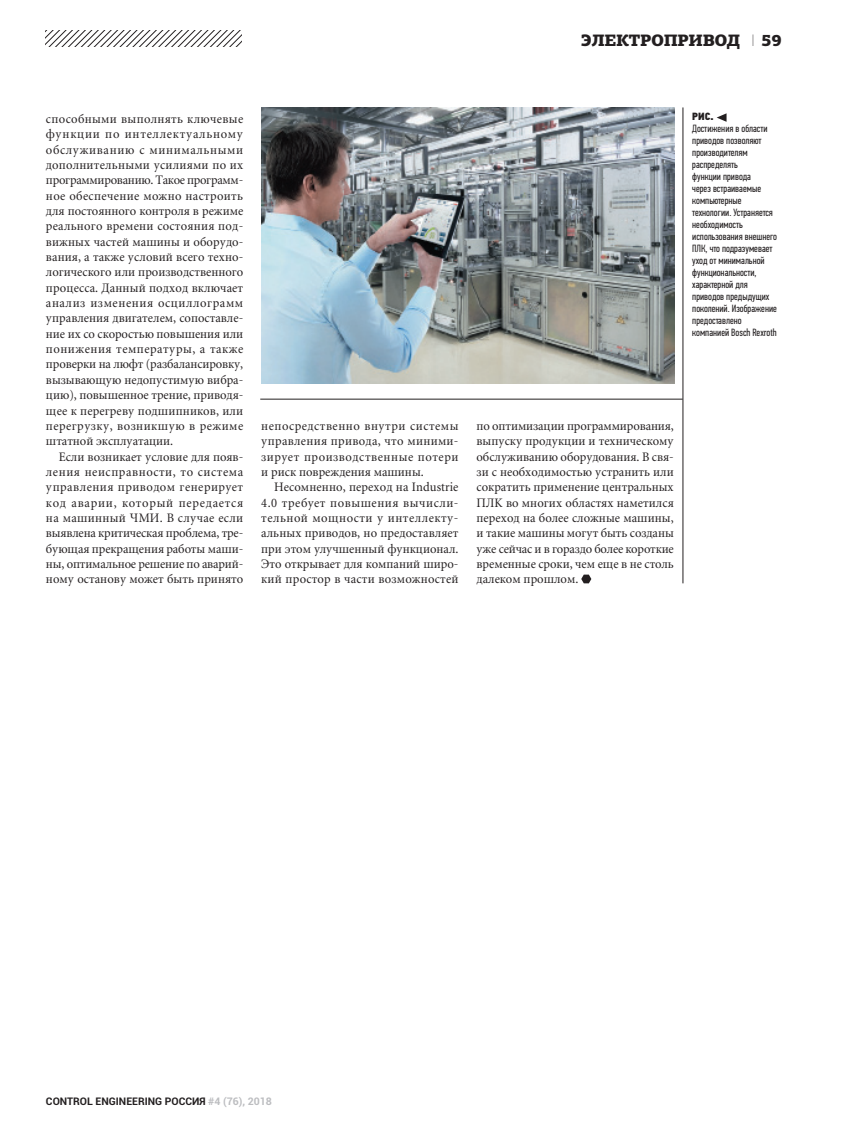
<style>
.page{position:relative;width:851px;height:1136px;background:#fff}
.page>*{position:absolute;margin:0;border:0;box-sizing:border-box;transform-origin:0 0}
.t1{font:900 16.5px "PF Agora Slab Pro";letter-spacing:-.02em;color:#231f20}
.t2{font:12.75px/15.3px "Miniature";color:#231f20;text-align:justify;scale:.96 1}
.t3{font:10.5px/12px "PF Din Text Comp Pro";color:#231f20}
.t4{font:700 10.5px "Roboto";color:#231f20}
.t5{font:10.5px "PF Din Text Cond Pro X Black";color:#231f20}
.s1{font-family:"PF Din Text Pro";font-weight:100}
.s2{color:#bcbdc0}
</style>
<div class="page">
<svg style="left:46px;top:31px;width:195px;height:15px"></svg>
<svg style="left:581px;top:574px;width:10px;height:9px"></svg>
<img style="left:261px;top:107px;width:413px;height:277px">
<svg style="left:716px;top:113px;width:10px;height:9px"></svg>
<hr style="left:682px;top:107px;width:1px;height:476px;background:#231f20">
<hr style="left:260px;top:399px;width:422px;height:1px;background:#231f20">
<p class="t1" style="left:580px;top:31px;width:161px">ЭЛЕКТРОПРИВОД</p>
<p class="t1" style="left:751px;top:31px;width:32px"><span class="s1">I</span> 59</p>
<p class="t2" style="left:46px;top:111px;width:207px">способными выполнять ключевые функции по интеллектуальному обслуживанию с минимальными дополнительными усилиями по их программированию. Такое программ&shy;ное обеспечение можно настроить для постоянного контроля в режиме реального времени состояния под&shy;вижных частей машины и оборудо&shy;вания, а также условий всего техно&shy;логического или производственного процесса. Данный подход включает анализ изменения осциллограмм управления двигателем, сопоставле&shy;ние их со скоростью повышения или понижения температуры, а также проверки на люфт (разбалансировку, вызывающую недопустимую вибра&shy;цию), повышенное трение, приводя&shy;щее к перегреву подшипников, или перегрузку, возникшую в режиме штатной эксплуатации.</p>
<p class="t2" style="left:46px;top:448px;width:207px;text-indent:13px">Если возникает условие для появ&shy;ления неисправности, то система управления приводом генерирует код аварии, который передается на машинный ЧМИ. В случае если выявлена критическая проблема, тре&shy;бующая прекращения работы маши&shy;ны, оптимальное решение по аварий&shy;ному останову может быть принято</p>
<p class="t2" style="left:261px;top:418px;width:207px">непосредственно внутри системы управления привода, что миними&shy;зирует производственные потери и риск повреждения машины.</p>
<p class="t2" style="left:261px;top:479px;width:207px;text-indent:13px">Несомненно, переход на Industrie 4.0 требует повышения вычисли&shy;тельной мощности у интеллекту&shy;альных приводов, но предоставляет при этом улучшенный функционал.<br>Это открывает для компаний широ&shy;кий простор в части возможностей</p>
<p class="t2" style="left:476px;top:418px;width:207px">по оптимизации программирования, выпуску продукции и техническому обслуживанию оборудования. В свя&shy;зи с необходимостью устранить или сократить применение центральных ПЛК во многих областях наметился переход на более сложные машины, и такие машины могут быть созданы уже сейчас и в гораздо более короткие временные сроки, чем еще в не столь далеком прошлом.</p>
<p class="t5" style="left:692px;top:110px;width:23px">РИС.</p>
<p class="t3" style="left:692px;top:122px;width:86px">Достижения в области приводов позволяют производителям распределять<br>функции привода<br>через встраиваемые компьютерные технологии. Устраняется необходимость использования внешнего<br>ПЛК, что подразумевает уход от минимальной функциональности, характерной для приводов предыдущих поколений. Изображение предоставлено компанией Bosch Rexroth</p>
<p class="t4" style="left:46px;top:1093px;width:227px">CONTROL ENGINEERING РОССИЯ <span class="s2">#4 (76), 2018</span></p>
</div>
